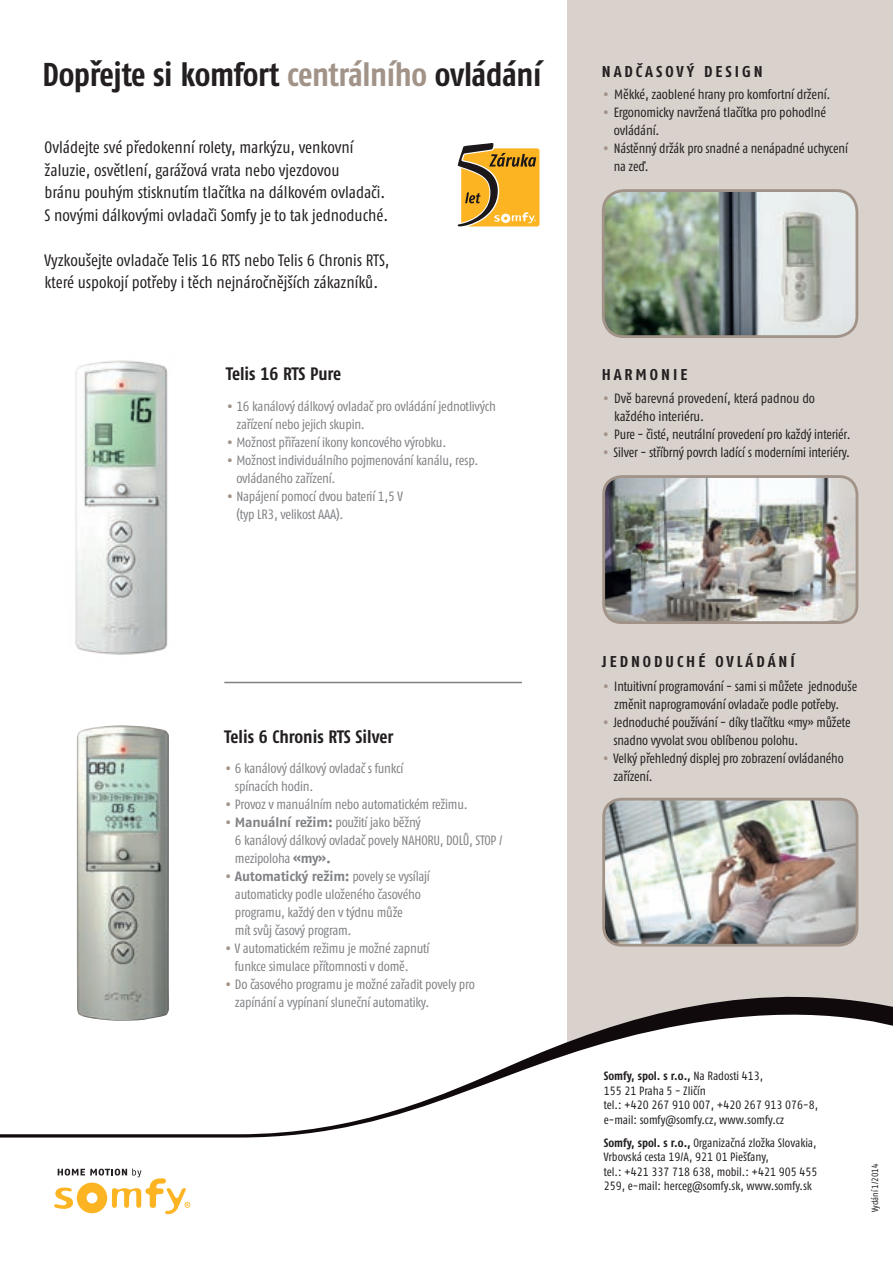
<style>
.page{position:relative;width:893px;height:1263px;background:#fff}
.page>*{position:absolute;margin:0;border:0;box-sizing:border-box;transform-origin:0 0}
.t1{font:700 condensed 33px "Fago Pro";letter-spacing:-.015em;color:#231f20}
.t2{font:700 condensed 18px "Fago Pro";color:#231f20}
.t3{font:condensed 16.5px/22.5px "Fago Pro";color:#231f20}
.t4{font:700 condensed 15.6px "Fago Pro";letter-spacing:.18em;color:#231f20;scale:1.05 1}
.t5{font:condensed 13.5px "Fago Pro";letter-spacing:-.015em;color:#808285}
.t6{font:condensed 13.5px "Fago Pro";letter-spacing:-.01em;color:#231f20}
.t7{font:700 13.5px "Fago Pro";letter-spacing:-.02em;color:#808285}
.t8{font:condensed 12px/14.4px "Fago Pro";color:#231f20}
.t9{font:condensed 9px "Fago Pro";color:#231f20}
.s1{color:#a29389}
.s2{font-size:28.5px;color:#a29389}
.s3{font-weight:700;font-stretch:normal}
.s4{font-weight:400;font-stretch:condensed;font-size:28.5px;color:#a29389}
.s5{font-weight:400;font-stretch:condensed}
.s6{font-weight:700}
</style>
<div class="page">
<div style="left:568px;top:0;width:325px;height:1174px;background:#d9d1cc"></div>
<svg style="left:0;top:1137px;width:893px;height:78px"></svg>
<svg style="left:0;top:973px;width:893px;height:164px"></svg>
<svg style="left:54px;top:1168px;width:136px;height:46px"></svg>
<svg style="left:458px;top:143px;width:81px;height:83px"></svg>
<img style="left:603px;top:191px;width:254px;height:146px">
<div style="left:602px;top:189px;width:256px;height:149px;border:3px solid #a29389;border-radius:21px"></div>
<img style="left:606px;top:477px;width:251px;height:143px">
<div style="left:602px;top:475px;width:256px;height:149px;border:3px solid #a29389;border-radius:18px"></div>
<img style="left:606px;top:799px;width:251px;height:146px">
<div style="left:602px;top:798px;width:256px;height:148px;border:3px solid #a29389;border-radius:18px"></div>
<img style="left:77px;top:725px;width:92px;height:296px">
<img style="left:75px;top:360px;width:93px;height:295px">
<hr style="left:224px;top:682px;width:298px;height:1px;background:#808285">
<h1 class="t1" style="left:43px;top:54px;width:501px">Dopřejte si komfort <span class="s1">centrálního</span> ovládání</h1>
<p class="t4" style="left:602px;top:62px;width:155px">nadčasový design</p>
<p class="t6" style="left:602px;top:87px;width:230px"><span class="s2">·</span> Měkké, zaoblené hrany pro komfortní držení.</p>
<p class="t6" style="left:602px;top:105px;width:226px"><span class="s2">·</span> Ergonomicky navržená tlačítka pro pohodlné</p>
<p class="t6" style="left:614px;top:123px;width:47px">ovládání.</p>
<p class="t6" style="left:602px;top:141px;width:248px"><span class="s2">·</span> Nástěnný držák pro snadné a nenápadné uchycení</p>
<p class="t6" style="left:614px;top:159px;width:36px">na zeď.</p>
<p class="t3" style="left:45px;top:136px;width:345px">Ovládejte své předokenní rolety, markýzu, venkovní žaluzie, osvětlení, garážová vrata nebo vjezdovou<br>bránu pouhým stisknutím tlačítka na dálkovém ovladači.<br>S novými dálkovými ovladači Somfy je to tak jednoduché.</p>
<p class="t3" style="left:45px;top:249px;width:346px">Vyzkoušejte ovladače Telis 16 RTS nebo Telis 6 Chronis RTS, které uspokojí potřeby i těch nejnáročnějších zákazníků.</p>
<h2 class="t2" style="left:226px;top:363px;width:117px">Telis 16 RTS Pure</h2>
<p class="t5" style="left:226px;top:398px;width:272px"><span class="s2">·</span> 16 kanálový dálkový ovladač pro ovládání jednotlivých</p>
<p class="t5" style="left:236px;top:416px;width:130px">zařízení nebo jejich skupin.</p>
<p class="t5" style="left:226px;top:434px;width:222px"><span class="s2">·</span> Možnost přiřazení ikony koncového výrobku.</p>
<p class="t5" style="left:226px;top:452px;width:254px"><span class="s2">·</span> Možnost individuálního pojmenování kanálu, resp.</p>
<p class="t5" style="left:236px;top:470px;width:101px">ovládaného zařízení.</p>
<p class="t5" style="left:226px;top:488px;width:178px"><span class="s2">·</span> Napájení pomocí dvou baterií 1,5 V</p>
<p class="t5" style="left:236px;top:506px;width:108px">(typ LR3, velikost AAA).</p>
<p class="t4" style="left:602px;top:366px;width:82px">harmonie</p>
<p class="t6" style="left:602px;top:390px;width:215px"><span class="s2">·</span> Dvě barevná provedení, která padnou do</p>
<p class="t6" style="left:614px;top:408px;width:91px">každého interiéru.</p>
<p class="t6" style="left:602px;top:426px;width:250px"><span class="s2">·</span> Pure - čisté, neutrální provedení pro každý interiér.</p>
<p class="t6" style="left:602px;top:444px;width:250px"><span class="s2">·</span> Silver - stříbrný povrch ladící s moderními interiéry.</p>
<h2 class="t2" style="left:224px;top:726px;width:171px">Telis 6 Chronis RTS Silver</h2>
<p class="t5" style="left:224px;top:760px;width:181px"><span class="s2">·</span> 6 kanálový dálkový ovladač s funkcí</p>
<p class="t5" style="left:235px;top:778px;width:80px">spínacích hodin.</p>
<p class="t5" style="left:224px;top:796px;width:245px"><span class="s2">·</span> Provoz v manuálním nebo automatickém režimu.</p>
<p class="t5" style="left:224px;top:814px;width:198px"><span class="s2">·</span> <span class="s3">Manuální režim:</span> použití jako běžný</p>
<p class="t5" style="left:235px;top:832px;width:269px">6 kanálový dálkový ovladač povely NAHORU, DOLŮ, STOP /</p>
<p class="t5" style="left:235px;top:850px;width:97px">mezipoloha <span class="s3">«my».</span></p>
<p class="t7" style="left:224px;top:868px;width:207px"><span class="s4">·</span> Automatický režim: <span class="s5">povely se vysílají</span></p>
<p class="t5" style="left:235px;top:886px;width:188px">automaticky podle uloženého časového</p>
<p class="t5" style="left:235px;top:904px;width:169px">programu, každý den v týdnu může</p>
<p class="t5" style="left:235px;top:922px;width:118px">mít svůj časový program.</p>
<p class="t5" style="left:224px;top:940px;width:207px"><span class="s2">·</span> V automatickém režimu je možné zapnutí</p>
<p class="t5" style="left:235px;top:958px;width:175px">funkce simulace přítomnosti v domě.</p>
<p class="t5" style="left:224px;top:976px;width:252px"><span class="s2">·</span> Do časového programu je možné zařadit povely pro</p>
<p class="t5" style="left:235px;top:994px;width:196px">zapínání a vypínaní sluneční automatiky.</p>
<p class="t4" style="left:602px;top:652px;width:28px">JEDNOD</p>
<p class="t4" style="left:666px;top:652px;width:30px">UCHÉ</p>
<p class="t4" style="left:715px;top:652px;width:11px">OVLÁDÁN</p>
<p class="t4" style="left:790px;top:652px;width:6px">Í</p>
<p class="t6" style="left:602px;top:678px;width:257px"><span class="s2">·</span> Intuitivní programování - sami si můžete jednoduše</p>
<p class="t6" style="left:614px;top:696px;width:226px">změnit naprogramování ovladače podle potřeby.</p>
<p class="t6" style="left:602px;top:714px;width:250px"><span class="s2">·</span> Jednoduché používání - díky tlačítku «my» můžete</p>
<p class="t6" style="left:613px;top:732px;width:187px">snadno vyvolat svou oblíbenou polohu.</p>
<p class="t6" style="left:602px;top:750px;width:243px"><span class="s2">·</span> Velký přehledný displej pro zobrazení ovládaného</p>
<p class="t6" style="left:613px;top:768px;width:41px">zařízení.</p>
<p class="t8" style="left:604px;top:1069px;width:216px"><span class="s6">Somfy, spol. s r.o.,</span> Na Radosti 413,<br>155 21 Praha 5 - Zličín<br>tel.: +420 267 910 007, +420 267 913 076-8, e-mail: somfy@somfy.cz, www.somfy.cz</p>
<p class="t8" style="left:604px;top:1136px;width:215px"><span class="s6">Somfy, spol. s r.o.,</span> Organizačná zložka Slovakia, Vrbovská cesta 19/A, 921 01 Piešťany,<br>tel.: +421 337 718 638, mobil.: +421 905 455<br>259, e-mail: herceg@somfy.sk, www.somfy.sk</p>
<p class="t9" style="left:870px;top:1212px;width:50px;rotate:-90deg">Vydání 1/2014</p>
</div>
